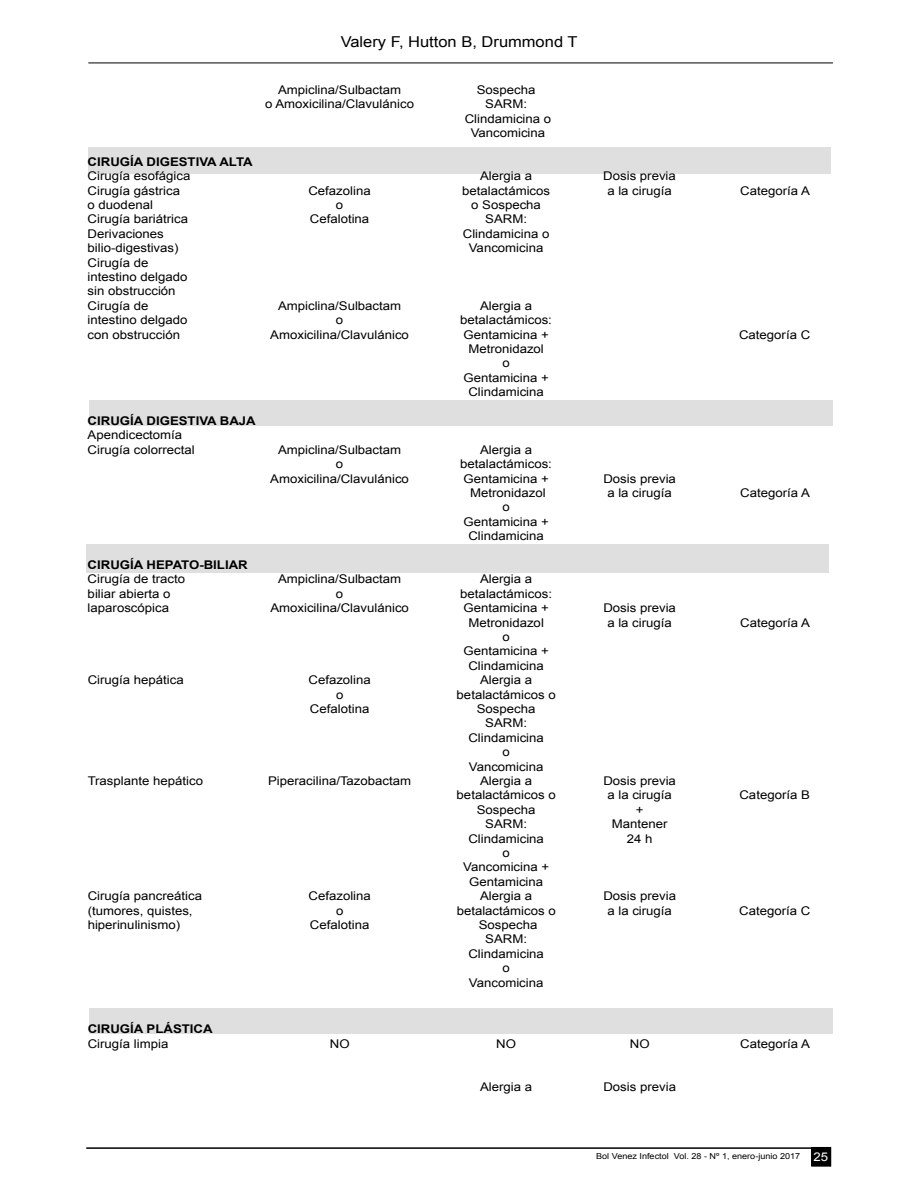
<style>
.page{position:relative;width:918px;height:1188px;background:#fff}
.page>*{position:absolute;margin:0;border:0;box-sizing:border-box;transform-origin:0 0}
.t1{font:15px "Arial";color:#000;scale:1.1 1}
.t2{font:12px/14.4px "Arial";color:#000;text-align:center;scale:1.1 1}
.t3{font:700 12px "Arial";color:#000;scale:1.1 1}
.t4{font:8.25px "Arial";color:#000;scale:1.1 1}
.s1{font-size:12px;color:#fff}
</style>
<div class="page">
<div style="left:812px;top:1147px;width:19px;height:19px;background:#000"></div>
<hr style="left:86px;top:1147px;width:745px;height:2px;background:#000">
<hr style="left:88px;top:63px;width:745px;height:1px;background:#000">
<div style="left:89px;top:1009px;width:744px;height:25px;background:#dfdfdf"></div>
<div style="left:86px;top:544px;width:743px;height:28px;background:#dfdfdf"></div>
<div style="left:90px;top:401px;width:743px;height:25px;background:#dfdfdf"></div>
<div style="left:88px;top:147px;width:743px;height:27px;background:#dfdfdf"></div>
<p class="t1" style="left:341px;top:32px;width:217px">Valery F, Hutton B, Drummond T</p>
<p class="t2" style="left:278px;top:83px;width:114px">Ampiclina/Sulbactam</p>
<p class="t2" style="left:477px;top:83px;width:55px">Sospecha</p>
<p class="t2" style="left:265px;top:97px;width:137px">o Amoxicilina/Clavulánico</p>
<p class="t2" style="left:465px;top:97px;width:80px">SARM:<br>Clindamicina o<br>Vancomicina</p>
<p class="t3" style="left:88px;top:154px;width:151px">CIRUGÍA DIGESTIVA ALTA</p>
<p class="t2" style="left:88px;top:169px;width:95px">Cirugía esofágica</p>
<p class="t2" style="left:480px;top:169px;width:49px">Alergia a</p>
<p class="t2" style="left:603px;top:169px;width:68px">Dosis previa</p>
<p class="t2" style="left:88px;top:183px;width:86px">Cirugía gástrica</p>
<p class="t2" style="left:308px;top:183px;width:58px">Cefazolina</p>
<p class="t2" style="left:462px;top:183px;width:82px">betalactámicos</p>
<p class="t2" style="left:607px;top:183px;width:60px">a la cirugía</p>
<p class="t2" style="left:740px;top:183px;width:65px">Categoría A</p>
<p class="t2" style="left:88px;top:198px;width:61px">o duodenal</p>
<p class="t2" style="left:336px;top:198px;width:8px">o</p>
<p class="t2" style="left:471px;top:198px;width:65px">o Sospecha</p>
<p class="t2" style="left:88px;top:212px;width:93px">Cirugía bariátrica</p>
<p class="t2" style="left:310px;top:212px;width:56px">Cefalotina</p>
<p class="t2" style="left:485px;top:212px;width:40px">SARM:</p>
<p class="t2" style="left:88px;top:227px;width:71px">Derivaciones</p>
<p class="t2" style="left:463px;top:227px;width:80px">Clindamicina o</p>
<p class="t2" style="left:88px;top:241px;width:84px">bilio-digestivas)</p>
<p class="t2" style="left:469px;top:241px;width:69px">Vancomicina</p>
<p class="t2" style="left:88px;top:255px;width:92px;text-align:left">Cirugía de intestino delgado sin obstrucción<br>Cirugía de</p>
<p class="t2" style="left:278px;top:299px;width:114px">Ampiclina/Sulbactam</p>
<p class="t2" style="left:480px;top:299px;width:49px">Alergia a</p>
<p class="t2" style="left:88px;top:313px;width:92px">intestino delgado</p>
<p class="t2" style="left:336px;top:313px;width:8px">o</p>
<p class="t2" style="left:460px;top:313px;width:85px">betalactámicos:</p>
<p class="t2" style="left:88px;top:327px;width:86px">con obstrucción</p>
<p class="t2" style="left:270px;top:327px;width:128px">Amoxicilina/Clavulánico</p>
<p class="t2" style="left:463px;top:327px;width:79px">Gentamicina +</p>
<p class="t2" style="left:739px;top:327px;width:66px">Categoría C</p>
<p class="t2" style="left:463px;top:342px;width:79px">Metronidazol o<br>Gentamicina +<br>Clindamicina</p>
<p class="t3" style="left:88px;top:413px;width:154px">CIRUGÍA DIGESTIVA BAJA</p>
<p class="t2" style="left:88px;top:428px;width:99px;text-align:left">Apendicectomía<br>Cirugía colorrectal</p>
<p class="t2" style="left:278px;top:443px;width:114px">Ampiclina/Sulbactam</p>
<p class="t2" style="left:480px;top:443px;width:49px">Alergia a</p>
<p class="t2" style="left:336px;top:457px;width:8px">o</p>
<p class="t2" style="left:460px;top:457px;width:85px">betalactámicos:</p>
<p class="t2" style="left:270px;top:471px;width:128px">Amoxicilina/Clavulánico</p>
<p class="t2" style="left:463px;top:471px;width:79px">Gentamicina +</p>
<p class="t2" style="left:603px;top:471px;width:68px">Dosis previa</p>
<p class="t2" style="left:470px;top:486px;width:70px">Metronidazol</p>
<p class="t2" style="left:607px;top:486px;width:60px">a la cirugía</p>
<p class="t2" style="left:740px;top:486px;width:65px">Categoría A</p>
<p class="t2" style="left:463px;top:500px;width:79px">o<br>Gentamicina +<br>Clindamicina</p>
<p class="t3" style="left:88px;top:557px;width:147px">CIRUGÍA HEPATO-BILIAR</p>
<p class="t2" style="left:88px;top:572px;width:90px">Cirugía de tracto</p>
<p class="t2" style="left:278px;top:572px;width:114px">Ampiclina/Sulbactam</p>
<p class="t2" style="left:480px;top:572px;width:49px">Alergia a</p>
<p class="t2" style="left:88px;top:587px;width:77px">biliar abierta o</p>
<p class="t2" style="left:336px;top:587px;width:8px">o</p>
<p class="t2" style="left:460px;top:587px;width:85px">betalactámicos:</p>
<p class="t2" style="left:88px;top:601px;width:76px">laparoscópica</p>
<p class="t2" style="left:270px;top:601px;width:128px">Amoxicilina/Clavulánico</p>
<p class="t2" style="left:463px;top:601px;width:79px">Gentamicina +</p>
<p class="t2" style="left:603px;top:601px;width:68px">Dosis previa</p>
<p class="t2" style="left:468px;top:615px;width:70px">Metronidazol</p>
<p class="t2" style="left:607px;top:615px;width:60px">a la cirugía</p>
<p class="t2" style="left:740px;top:615px;width:65px">Categoría A</p>
<p class="t2" style="left:463px;top:630px;width:79px">o<br>Gentamicina +<br>Clindamicina</p>
<p class="t2" style="left:88px;top:673px;width:89px">Cirugía hepática</p>
<p class="t2" style="left:308px;top:673px;width:58px">Cefazolina</p>
<p class="t2" style="left:480px;top:673px;width:49px">Alergia a</p>
<p class="t2" style="left:336px;top:687px;width:8px">o</p>
<p class="t2" style="left:457px;top:687px;width:92px">betalactámicos o</p>
<p class="t2" style="left:310px;top:702px;width:56px">Cefalotina</p>
<p class="t2" style="left:468px;top:702px;width:70px">Sospecha<br>SARM:<br>Clindamicina o<br>Vancomicina</p>
<p class="t2" style="left:88px;top:774px;width:106px">Trasplante hepático</p>
<p class="t2" style="left:268px;top:774px;width:132px">Piperacilina/Tazobactam</p>
<p class="t2" style="left:480px;top:774px;width:49px">Alergia a</p>
<p class="t2" style="left:603px;top:774px;width:68px">Dosis previa</p>
<p class="t2" style="left:457px;top:788px;width:92px">betalactámicos o</p>
<p class="t2" style="left:607px;top:788px;width:60px">a la cirugía</p>
<p class="t2" style="left:739px;top:788px;width:66px">Categoría B</p>
<p class="t2" style="left:477px;top:803px;width:55px">Sospecha</p>
<p class="t2" style="left:636px;top:803px;width:9px">+</p>
<p class="t2" style="left:485px;top:817px;width:40px">SARM:</p>
<p class="t2" style="left:612px;top:817px;width:52px">Mantener</p>
<p class="t2" style="left:468px;top:831px;width:70px">Clindamicina</p>
<p class="t2" style="left:627px;top:831px;width:25px">24 h</p>
<p class="t2" style="left:463px;top:846px;width:80px">o<br>Vancomicina +<br>Gentamicina</p>
<p class="t2" style="left:88px;top:889px;width:106px">Cirugía pancreática</p>
<p class="t2" style="left:309px;top:889px;width:58px">Cefazolina</p>
<p class="t2" style="left:480px;top:889px;width:49px">Alergia a</p>
<p class="t2" style="left:603px;top:889px;width:68px">Dosis previa</p>
<p class="t2" style="left:88px;top:903px;width:97px">(tumores, quistes,</p>
<p class="t2" style="left:336px;top:903px;width:8px">o</p>
<p class="t2" style="left:457px;top:903px;width:92px">betalactámicos o</p>
<p class="t2" style="left:607px;top:903px;width:60px">a la cirugía</p>
<p class="t2" style="left:739px;top:903px;width:66px">Categoría C</p>
<p class="t2" style="left:88px;top:918px;width:86px">hiperinulinismo)</p>
<p class="t2" style="left:310px;top:918px;width:56px">Cefalotina</p>
<p class="t2" style="left:468px;top:918px;width:70px">Sospecha<br>SARM:<br>Clindamicina o<br>Vancomicina</p>
<p class="t3" style="left:88px;top:1021px;width:115px">CIRUGÍA PLÁSTICA</p>
<p class="t2" style="left:88px;top:1037px;width:75px">Cirugía limpia</p>
<p class="t2" style="left:330px;top:1037px;width:19px">NO</p>
<p class="t2" style="left:496px;top:1037px;width:20px">NO</p>
<p class="t2" style="left:630px;top:1037px;width:20px">NO</p>
<p class="t2" style="left:740px;top:1037px;width:65px">Categoría A</p>
<p class="t2" style="left:480px;top:1080px;width:49px">Alergia a</p>
<p class="t2" style="left:603px;top:1080px;width:68px">Dosis previa</p>
<p class="t4" style="left:596px;top:1151px;width:212px">Bol Venez Infectol Vol. 28 - Nº 1, enero-junio 2017 <span class="s1">25</span></p>
</div>
